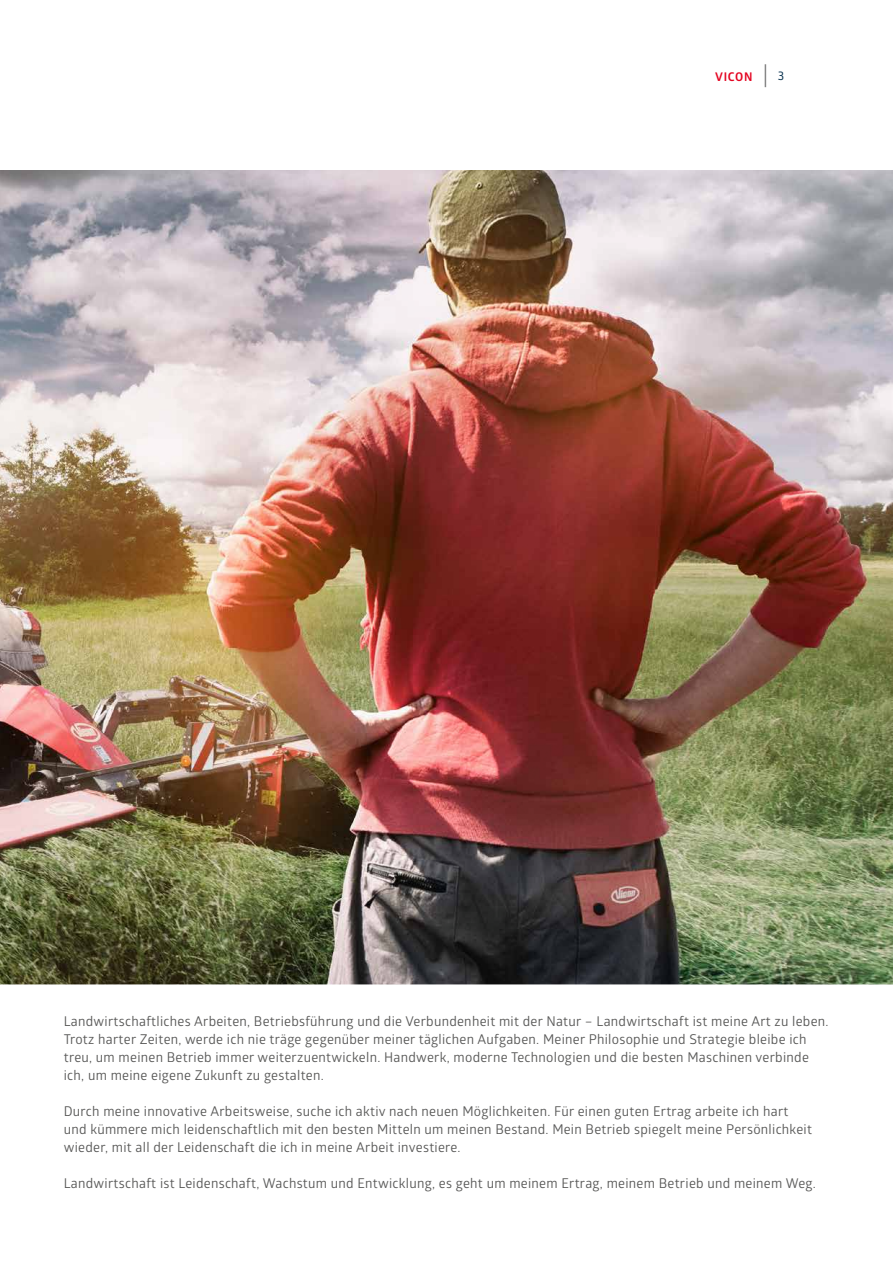
<style>
.page{position:relative;width:893px;height:1263px;background:#fff}
.page>*{position:absolute;margin:0;border:0;box-sizing:border-box;transform-origin:0 0}
.t1{font:13.5px/18px "Glober";letter-spacing:.02em;color:#575756}
.t2{font:700 12px "Glober";letter-spacing:.06em;color:#e40421}
.t3{font:12px "Ruda";color:#0b3451}
</style>
<div class="page">
<img style="left:0;top:170px;width:893px;height:761px">
<img style="left:0;top:931px;width:893px;height:53px">
<svg style="left:765px;top:64px;width:1px;height:23px"></svg>
<p class="t2" style="left:715px;top:68px;width:39px">VICON</p>
<p class="t3" style="left:778px;top:70px;width:8px">3</p>
<p class="t1" style="left:64px;top:1012px;width:766px">Landwirtschaftliches Arbeiten, Betriebsführung und die Verbundenheit mit der Natur – Landwirtschaft ist meine Art zu leben.<br>Trotz harter Zeiten, werde ich nie träge gegenüber meiner täglichen Aufgaben. Meiner Philosophie und Strategie bleibe ich treu, um meinen Betrieb immer weiterzuentwickeln. Handwerk, moderne Technologien und die besten Maschinen verbinde ich, um meine eigene Zukunft zu gestalten.</p>
<p class="t1" style="left:64px;top:1102px;width:750px">Durch meine innovative Arbeitsweise, suche ich aktiv nach neuen Möglichkeiten. Für einen guten Ertrag arbeite ich hart und kümmere mich leidenschaftlich mit den besten Mitteln um meinen Bestand. Mein Betrieb spiegelt meine Persönlichkeit wieder, mit all der Leidenschaft die ich in meine Arbeit investiere.</p>
<p class="t1" style="left:64px;top:1174px;width:754px">Landwirtschaft ist Leidenschaft, Wachstum und Entwicklung, es geht um meinem Ertrag, meinem Betrieb und meinem Weg.</p>
</div>
